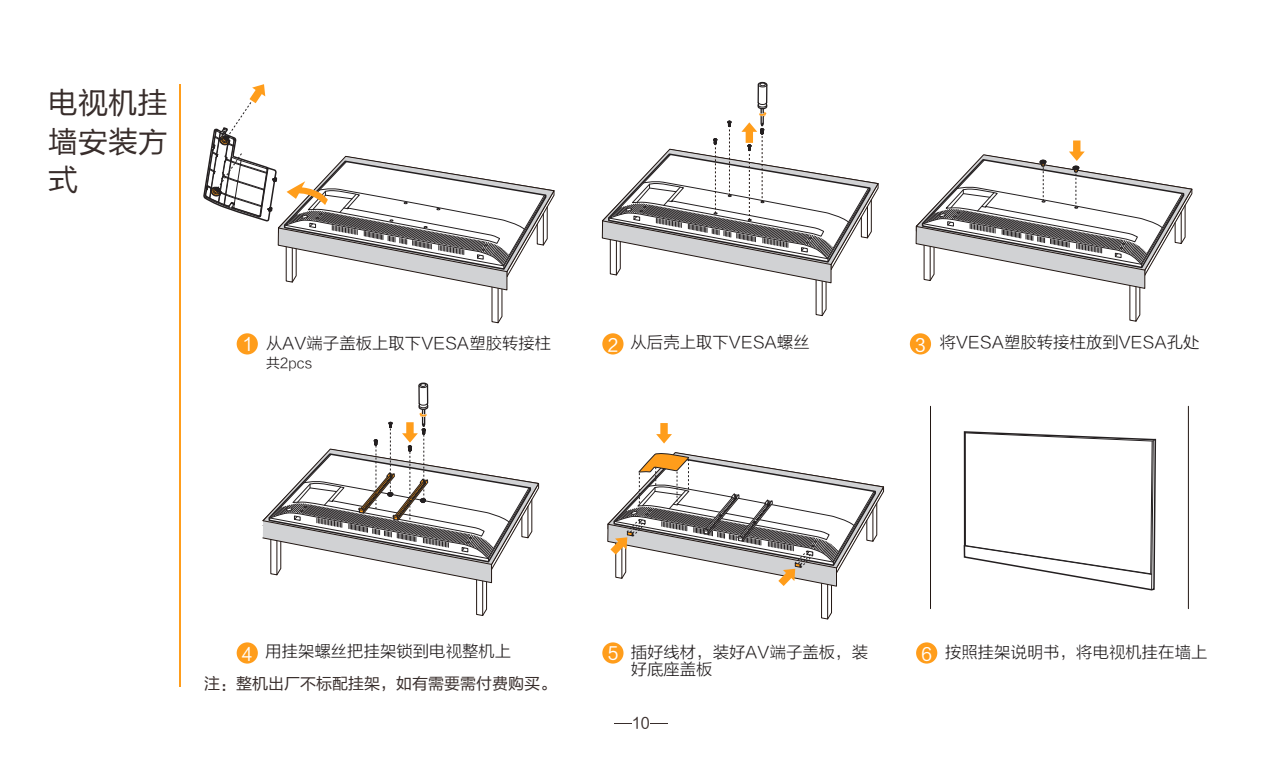
<style>
.page{position:relative;width:1282px;height:783px;background:#fff}
.page>*{position:absolute;margin:0;border:0;box-sizing:border-box;transform-origin:0 0}
.t1{font:30px/38.4px "FZLTH YS GB2312";color:#382d2b;text-align:justify}
.t2{font:16.4px/17.2px "FZLTXHK";color:#231f20}
.t3{font:16px "FZLTHJW GB1 0";color:#382d2b}
.t4{font:15px "FZLTH YS GB2312";color:#382d2b}
.t5{font:14px "FZLTXHK";color:#231f20}
.s1{font-family:"LTHYSZK";font-size:17.4px;color:#fff}
</style>
<div class="page">
<hr style="left:179px;top:84px;width:2px;height:602px;background:#ff9d1b">
<svg style="left:915px;top:151px;width:277px;height:171px"></svg>
<svg style="left:1072px;top:140px;width:8px;height:12px"></svg>
<div style="left:909px;top:333px;width:22px;height:21px;background:#ff9d1b;border-radius:50%"></div>
<div style="left:602px;top:642px;width:21px;height:21px;background:#ff9d1b;border-radius:50%"></div>
<svg style="left:656px;top:434px;width:16px;height:9px"></svg>
<div style="left:660px;top:423px;width:7px;height:12px;background:#ff9d1b"></div>
<svg style="left:607px;top:452px;width:277px;height:167px"></svg>
<div style="left:916px;top:642px;width:21px;height:21px;background:#ff9d1b;border-radius:50%"></div>
<svg style="left:963px;top:431px;width:193px;height:160px"></svg>
<hr style="left:930px;top:406px;width:1px;height:202px;background:#221713">
<hr style="left:1187px;top:406px;width:1px;height:202px;background:#221713">
<svg style="left:601px;top:81px;width:277px;height:274px"></svg>
<svg style="left:203px;top:84px;width:351px;height:580px"></svg>
<h1 class="t1" style="left:48px;top:85px;width:121px">电视机挂墙安装方式</h1>
<p class="t2" style="left:242px;top:335px;width:310px"><span class="s1">1</span> 从AV端子盖板上取下VESA塑胶转接柱</p>
<p class="t2" style="left:607px;top:334px;width:203px"><span class="s1">2</span> 从后壳上取下VESA螺丝</p>
<p class="t2" style="left:915px;top:334px;width:286px"><span class="s1">3</span> 将VESA塑胶转接柱放到VESA孔处</p>
<p class="t5" style="left:266px;top:355px;width:48px">共2pcs</p>
<p class="t2" style="left:242px;top:643px;width:271px"><span class="s1">4</span> 用挂架螺丝把挂架锁到电视整机上</p>
<p class="t2" style="left:630px;top:643px;width:239px;text-indent:-23px"><span class="s1">5</span> 插好线材，装好AV端子盖板，装好底座盖板</p>
<p class="t2" style="left:921px;top:643px;width:288px"><span class="s1">6</span> 按照挂架说明书，将电视机挂在墙上</p>
<p class="t3" style="left:204px;top:674px;width:353px">注：整机出厂不标配挂架，如有需要需付费购买。</p>
<p class="t4" style="left:631px;top:714px;width:19px">10</p>
</div>
